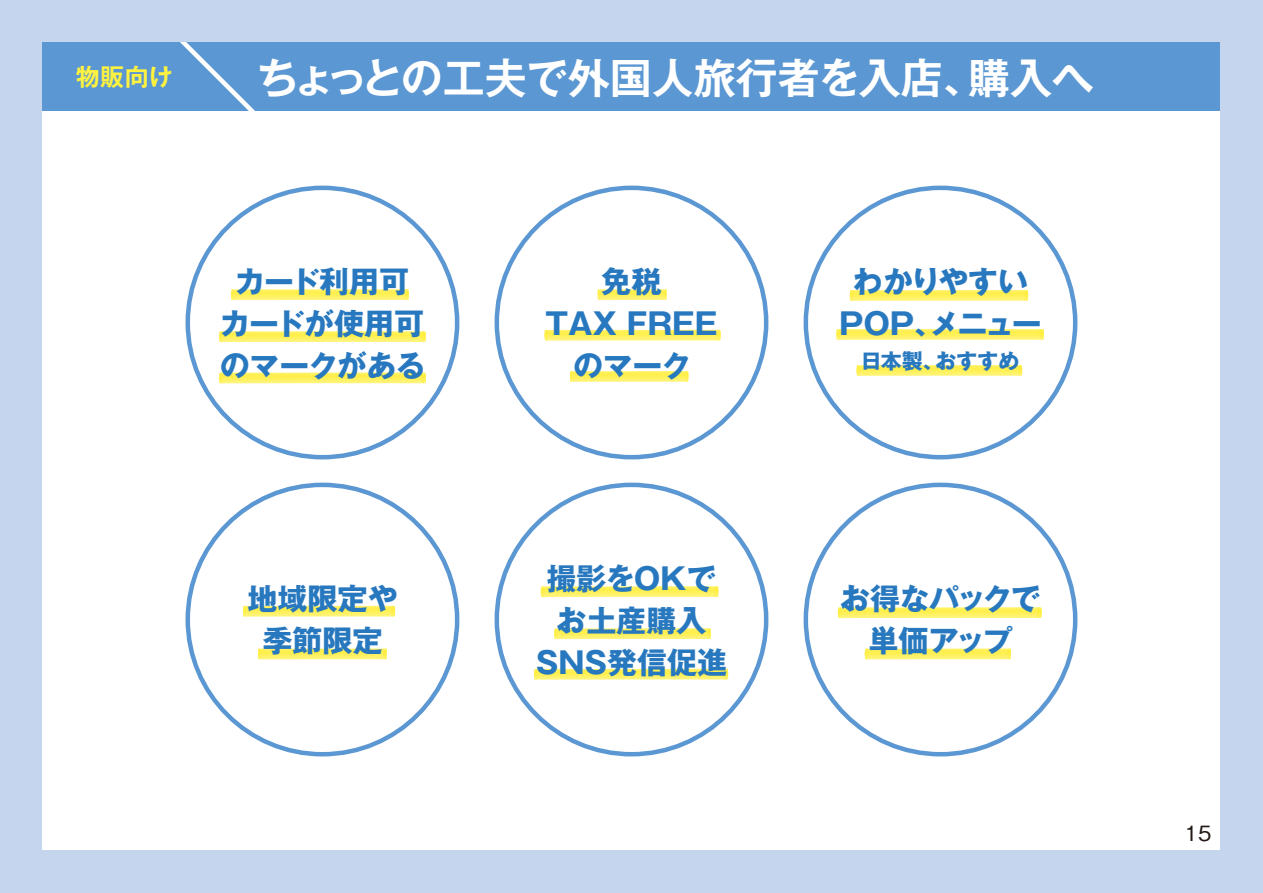
<style>
.page{position:relative;width:1263px;height:893px;background:#c5d5ee}
.page>*{position:absolute;margin:0;border:0;box-sizing:border-box;transform-origin:0 0}
.t1{font:700 42px "Gothic MB101 Pr 6 N De";color:#fff}
.t2{font:700 30px/42px "Gothic MB101 Pr 6 N";letter-spacing:-.03em;color:#2778be;text-align:center}
.t3{font:700 30px/42px "Gothic MB101 Pr 6 N";letter-spacing:-.01em;color:#2778be;text-align:center}
.t4{font:700 30px/42px "Gothic MB101 Pr 6 N";letter-spacing:-.08em;color:#2778be;text-align:center}
.t5{font:700 30px/42px "Gothic MB101 Pr 6 N";letter-spacing:-.185em;color:#2778be;text-align:center}
.t6{font:700 24px "Gothic MB101 Pr 6 N De";color:#fff33f}
.t7{font:700 21px "Gothic MB101 Pr 6 N";color:#2778be}
.t8{font:500 21px "Gothic BBB Pro";color:#221815}
</style>
<div class="page">
<div style="left:43px;top:43px;width:1177px;height:807px;background:#fff"></div>
<div style="left:43px;top:43px;width:1177px;height:68px;background:#5b97d2"></div>
<svg style="left:185px;top:186px;width:274px;height:273px"></svg>
<svg style="left:494px;top:186px;width:274px;height:273px"></svg>
<svg style="left:803px;top:186px;width:274px;height:273px"></svg>
<svg style="left:185px;top:483px;width:274px;height:273px"></svg>
<svg style="left:494px;top:483px;width:274px;height:273px"></svg>
<svg style="left:803px;top:483px;width:274px;height:273px"></svg>
<svg style="left:181px;top:43px;width:74px;height:68px"></svg>
<p class="t6" style="left:76px;top:57px;width:98px">物販向け</p>
<h1 class="t1" style="left:256px;top:43px;width:839px">ちょっとの工夫で外国人旅行者を入店、購入へ</h1>
<p class="t2" style="left:220px;top:260px;width:207px">カード利用可カードが使用可のマークがある</p>
<p class="t5" style="left:542px;top:260px;width:181px">免税<br>ＴＡＸ ＦＲＥＥのマーク</p>
<p class="t4" style="left:836px;top:260px;width:207px">わかりやすい<br>ＰＯＰ、メニュー</p>
<p class="t7" style="left:861px;top:344px;width:160px">日本製、おすすめ</p>
<p class="t3" style="left:247px;top:577px;width:152px">地域限定や季節限定</p>
<p class="t3" style="left:536px;top:557px;width:193px">撮影をOKでお土産購入<br>SNS発信促進</p>
<p class="t2" style="left:840px;top:577px;width:202px">お得なパックで単価アップ</p>
<p class="t8" style="left:1185px;top:817px;width:28px">15</p>
</div>
